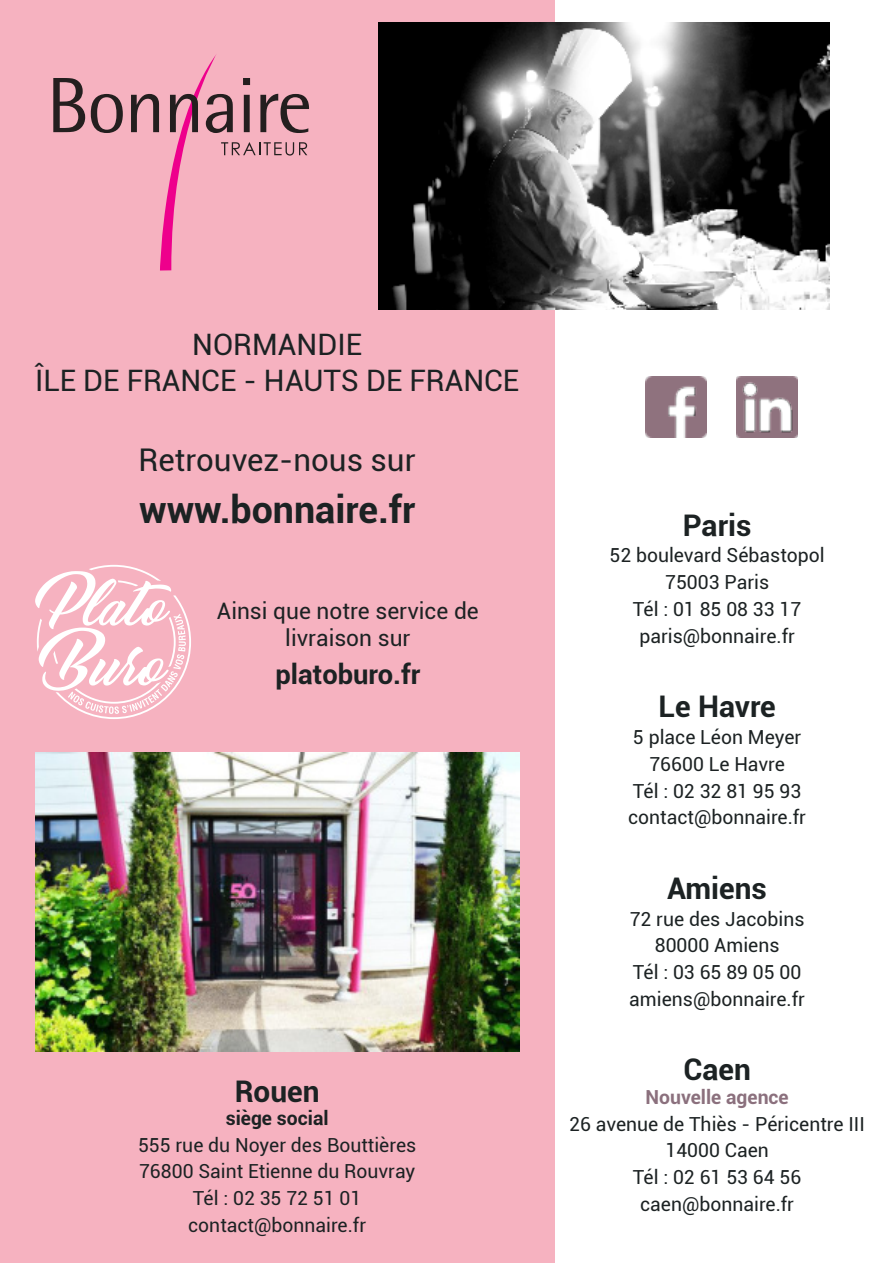
<style>
.page{position:relative;width:893px;height:1263px;background:#fff}
.page>*{position:absolute;margin:0;border:0;box-sizing:border-box;transform-origin:0 0}
.t1{font:700 37.5px "Roboto";color:#1c2223}
.t2{font:31.35px "Roboto";color:#1c2223}
.t3{font:700 29.85px "Roboto";color:#1c2223}
.t4{font:29.55px/35.4px "Roboto";color:#1c2223;text-align:center}
.t5{font:700 27.3px "Roboto";color:#1c2223}
.t6{font:22.8px/27.3px "Roboto";color:#1c2223;text-align:center}
.t7{font:19.35px/26.8px "Roboto";color:#1c2223;text-align:center}
.t8{font:700 19.35px "Roboto";color:#8b707d}
.t9{font:700 19.35px "Roboto";color:#1c2223}
</style>
<div class="page">
<div style="left:0;top:0;width:554px;height:1263px;background:#f6b2c0"></div>
<img style="left:378px;top:23px;width:451px;height:287px">
<img style="left:737px;top:377px;width:61px;height:61px">
<img style="left:645px;top:377px;width:61px;height:61px">
<img style="left:35px;top:753px;width:484px;height:298px">
<svg style="left:35px;top:565px;width:156px;height:154px"></svg>
<svg style="left:53px;top:78px;width:32px;height:54px"></svg>
<svg style="left:91px;top:94px;width:32px;height:39px"></svg>
<svg style="left:131px;top:54px;width:178px;height:216px"></svg>
<h3 class="t4" style="left:35px;top:330px;width:486px">NORMANDIE<br>ÎLE DE FRANCE - HAUTS DE FRANCE</h3>
<h2 class="t2" style="left:139px;top:447px;width:278px">Retrouvez-nous sur</h2>
<h1 class="t1" style="left:139px;top:494px;width:278px">www.bonnaire.fr</h1>
<p class="t6" style="left:217px;top:599px;width:263px">Ainsi que notre service de livraison sur</p>
<h3 class="t5" style="left:275px;top:663px;width:146px">platoburo.fr</h3>
<h3 class="t3" style="left:235px;top:1079px;width:86px">Rouen</h3>
<p class="t9" style="left:226px;top:1110px;width:104px">siège social</p>
<p class="t7" style="left:138px;top:1133px;width:280px">555 rue du Noyer des Bouttières<br>76800 Saint Etienne du Rouvray<br>Tél : 02 35 72 51 01 contact@bonnaire.fr</p>
<h3 class="t3" style="left:683px;top:512px;width:70px">Paris</h3>
<p class="t7" style="left:609px;top:544px;width:217px">52 boulevard Sébastopol<br>75003 Paris<br>Tél : 01 85 08 33 17 paris@bonnaire.fr</p>
<h3 class="t3" style="left:658px;top:694px;width:119px">Le Havre</h3>
<p class="t7" style="left:628px;top:725px;width:179px">5 place Léon Meyer<br>76600 Le Havre<br>Tél : 02 32 81 95 93 contact@bonnaire.fr</p>
<h3 class="t3" style="left:667px;top:876px;width:101px">Amiens</h3>
<p class="t7" style="left:629px;top:907px;width:177px">72 rue des Jacobins<br>80000 Amiens<br>Tél : 03 65 89 05 00 amiens@bonnaire.fr</p>
<h3 class="t3" style="left:683px;top:1057px;width:69px">Caen</h3>
<p class="t8" style="left:645px;top:1089px;width:145px">Nouvelle agence</p>
<p class="t7" style="left:569px;top:1112px;width:297px">26 avenue de Thiès - Péricentre III<br>14000 Caen<br>Tél : 02 61 53 64 56 caen@bonnaire.fr</p>
</div>
